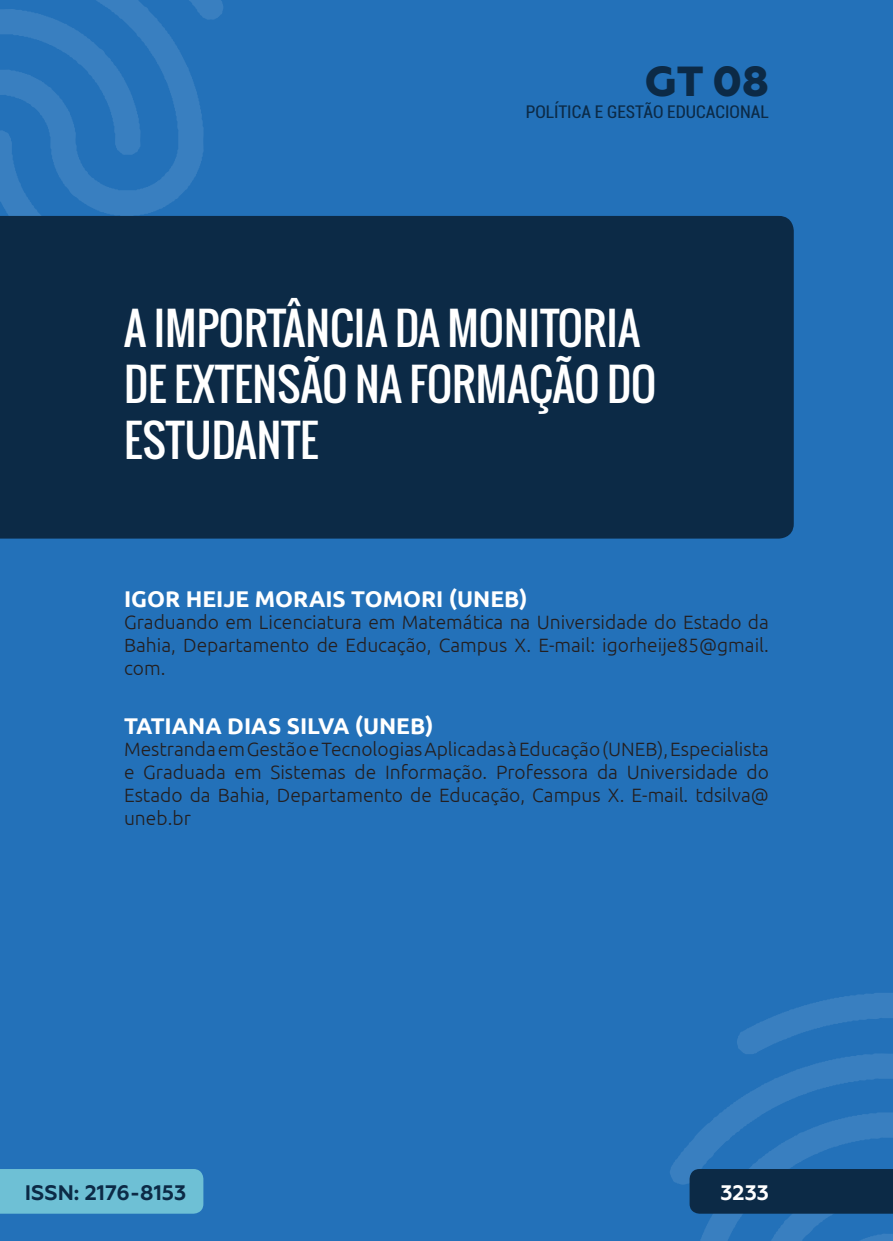
<style>
.page{position:relative;width:893px;height:1241px;background:#fff}
.page>*{position:absolute;margin:0;border:0;box-sizing:border-box;transform-origin:0 0}
._0_TÍTULO{font:43.75px/56px "Oswald";color:#fff}
.t1{font:800 42px "Geometria";color:#0c2a46}
._1_AUTOR{font:700 22.75px "Ubuntu";color:#fff}
.t2{font:700 21px "Geometria";color:#0c2a46}
.t3{font:700 21px "Geometria";color:#fff}
._2_FORMACAO{font:300 19.25px/22.8px "Ubuntu";color:#231f20;text-align:justify}
.t4{font:condensed 17.5px "Roboto";color:#0c2a46}
</style>
<div class="page">
<div style="left:0;top:0;width:893px;height:1240px;background:#2371b9"></div>
<svg style="left:0;top:0;width:223px;height:216px"></svg>
<div style="left:0;top:216px;width:794px;height:322px;background:#0c2a46"></div>
<svg style="left:670px;top:993px;width:223px;height:247px"></svg>
<div style="left:0;top:1169px;width:203px;height:44px;background:#6ec0d5"></div>
<h2 class="t1" style="left:644px;top:56px;width:126px">GT 08</h2>
<p class="t4" style="left:526px;top:100px;width:245px">POLÍTICA E GESTÃO EDUCACIONAL</p>
<p class="_0_TÍTULO" style="left:124px;top:300px;width:534px">A IMPORTÂNCIA DA MONITORIA<br>DE EXTENSÃO NA FORMAÇÃO DO<br>ESTUDANTE</p>
<p class="_1_AUTOR" style="left:124px;top:584px;width:405px">IGOR HEIJE MORAIS TOMORI (UNEB)</p>
<p class="_2_FORMACAO" style="left:124px;top:610px;width:646px">Graduando em Licenciatura em Matemática na Universidade do Estado da Bahia, Departamento de Educação, Campus X. E-mail: igorheije85@gmail. com.</p>
<p class="_1_AUTOR" style="left:124px;top:711px;width:311px">TATIANA DIAS SILVA (UNEB)</p>
<p class="_2_FORMACAO" style="left:124px;top:737px;width:646px">Mestranda em Gestão e Tecnologias Aplicadas à Educação (UNEB), Especialista e Graduada em Sistemas de Informação. Professora da Universidade do Estado da Bahia, Departamento de Educação, Campus X. E-mail. tdsilva@ uneb.br</p>
<p class="t2" style="left:25px;top:1179px;width:163px">ISSN: 2176-8153</p>
<p class="t3" style="left:720px;top:1179px;width:50px">3233</p>
</div>
